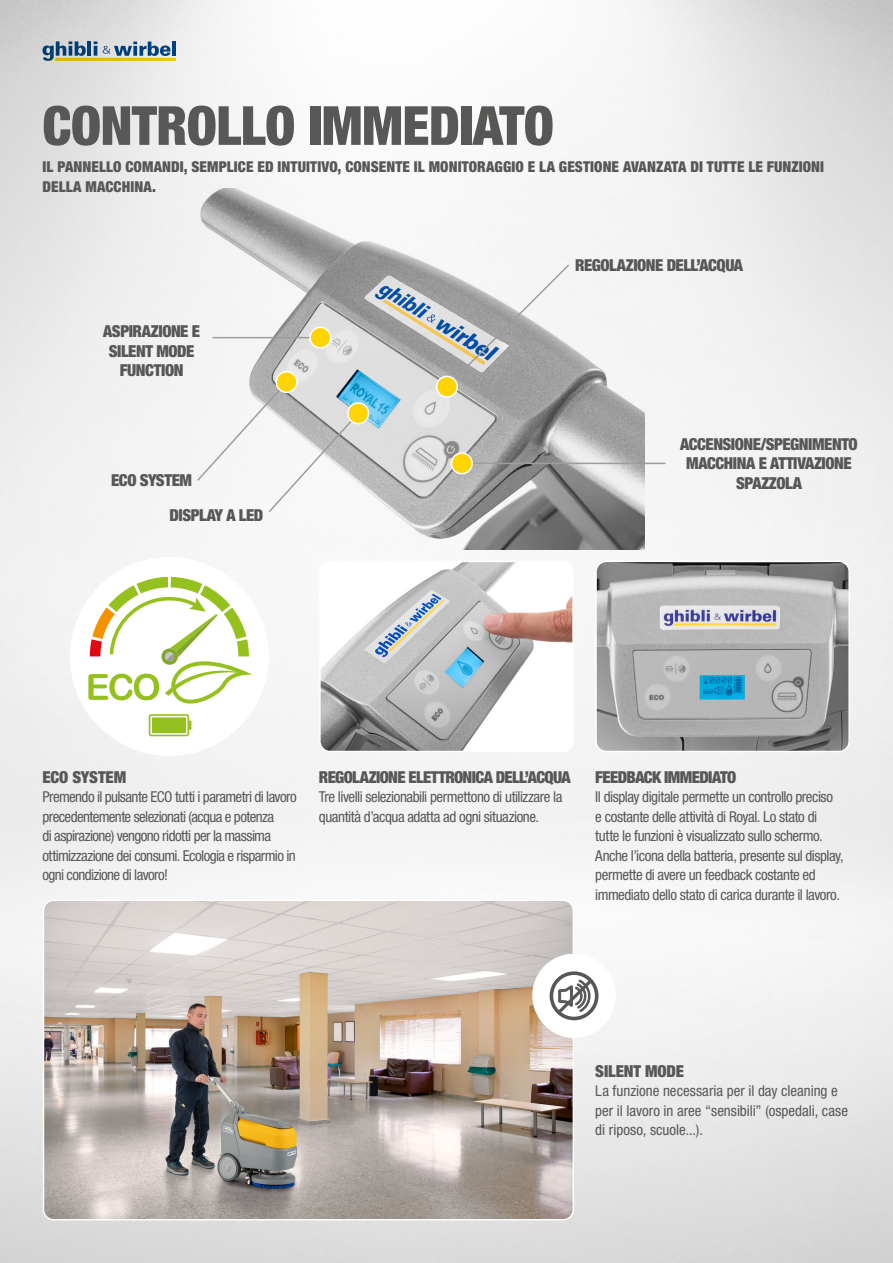
<style>
.page{position:relative;width:893px;height:1263px;background:#fff}
.page>*{position:absolute;margin:0;border:0;box-sizing:border-box;transform-origin:0 0}
._1-TitoloMacchina{font:900 condensed 54px "Helvetica Neue LT Std";letter-spacing:-.01em;color:#575756}
.TITOLO_TESTO_3{font:900 condensed 16.5px/19.5px "Helvetica Neue LT Std";letter-spacing:-.03em;color:#575756;text-align:center}
._4-Testo_descrizione{font:900 condensed 16.5px "Helvetica Neue LT Std";letter-spacing:-.04em;color:#575756}
._4-Testo_descrizione-2{font:900 condensed 16.5px "Helvetica Neue LT Std";letter-spacing:-.01em;color:#575756}
.TITOLO_TESTO_3-2{font:900 condensed 16.5px "Helvetica Neue LT Std";letter-spacing:-.005em;color:#575756}
._4-Testo_descrizione-3{font:condensed 15px/19.5px "Helvetica Neue LT Std";letter-spacing:-.03em;color:#575756}
.TITOLO_TESTO_3-3{font:900 condensed 15px "Helvetica Neue LT Std";letter-spacing:.005em;color:#575756}
._4-Testo_descrizione-4{font:condensed 15px/19.5px "Helvetica Neue LT Std";color:#575756}
</style>
<div class="page">
<img style="left:0;top:0;width:893px;height:1263px">
<img style="left:113px;top:188px;width:531px;height:361px">
<svg style="left:433px;top:263px;width:138px;height:137px"></svg>
<svg style="left:196px;top:368px;width:176px;height:146px"></svg>
<hr style="left:467px;top:463px;width:198px;height:1px;background:#9d9d9c">
<div style="left:451px;top:453px;width:21px;height:21px;background:#ffd407;border-radius:50%"></div>
<div style="left:451px;top:452px;width:22px;height:22px;border:2px solid #fff;border-radius:50%"></div>
<hr style="left:213px;top:337px;width:102px;height:1px;background:#9d9d9c">
<div style="left:310px;top:327px;width:21px;height:21px;background:#ffd407;border-radius:50%"></div>
<div style="left:309px;top:327px;width:22px;height:22px;border:2px solid #fff;border-radius:50%"></div>
<img style="left:44px;top:900px;width:529px;height:320px">
<img style="left:320px;top:561px;width:253px;height:190px">
<div style="left:319px;top:561px;width:255px;height:191px;border:1px solid #fff;border-radius:10px"></div>
<img style="left:596px;top:561px;width:253px;height:190px">
<div style="left:595px;top:561px;width:255px;height:191px;border:1px solid #fff;border-radius:10px"></div>
<div style="left:71px;top:558px;width:197px;height:197px;background:#fff;border-radius:50%"></div>
<div style="left:152px;top:717px;width:34px;height:16px;background:#95c11f"></div>
<svg style="left:189px;top:721px;width:2px;height:9px"></svg>
<div style="left:149px;top:714px;width:40px;height:22px;border:2px solid #95c11f;border-radius:2px"></div>
<svg style="left:88px;top:577px;width:164px;height:126px"></svg>
<svg style="left:532px;top:954px;width:84px;height:84px"></svg>
<svg style="left:43px;top:41px;width:133px;height:20px;background:#92a29c"></svg>
<p class="_1-TitoloMacchina" style="left:43px;top:92px;width:513px">CONTROLLO IMMEDIATO</p>
<p class="TITOLO_TESTO_3-3" style="left:43px;top:158px;width:783px">IL PANNELLO COMANDI, SEMPLICE ED INTUITIVO, CONSENTE IL MONITORAGGIO E LA GESTIONE AVANZATA DI TUTTE LE FUNZIONI</p>
<p class="TITOLO_TESTO_3-3" style="left:43px;top:177px;width:115px">DELLA MACCHINA.</p>
<p class="TITOLO_TESTO_3" style="left:103px;top:321px;width:98px">ASPIRAZIONE E<br>SILENT MODE</p>
<p class="TITOLO_TESTO_3" style="left:120px;top:360px;width:65px">FUNCTION</p>
<p class="TITOLO_TESTO_3" style="left:575px;top:255px;width:170px">REGOLAZIONE DELL’ACQUA</p>
<p class="TITOLO_TESTO_3" style="left:680px;top:434px;width:179px">ACCENSIONE/SPEGNIMENTO<br>MACCHINA E ATTIVAZIONE</p>
<p class="TITOLO_TESTO_3" style="left:111px;top:470px;width:82px">ECO SYSTEM</p>
<p class="TITOLO_TESTO_3" style="left:736px;top:473px;width:67px">SPAZZOLA</p>
<p class="TITOLO_TESTO_3" style="left:170px;top:505px;width:95px">DISPLAY A LED</p>
<p class="TITOLO_TESTO_3-2" style="left:43px;top:766px;width:85px">ECO SYSTEM</p>
<p class="_4-Testo_descrizione-3" style="left:43px;top:787px;width:256px">Premendo il pulsante ECO tutti i parametri di lavoro precedentemente selezionati (acqua e potenza<br>di aspirazione) vengono ridotti per la massima ottimizzazione dei consumi. Ecologia e risparmio in ogni condizione di lavoro!</p>
<p class="_4-Testo_descrizione" style="left:319px;top:766px;width:253px">REGOLAZIONE ELETTRONICA DELL’ACQUA</p>
<p class="_4-Testo_descrizione-3" style="left:319px;top:787px;width:245px">Tre livelli selezionabili permettono di utilizzare la quantità d’acqua adatta ad ogni situazione.</p>
<p class="_4-Testo_descrizione" style="left:595px;top:766px;width:143px">FEEDBACK IMMEDIATO</p>
<p class="_4-Testo_descrizione-3" style="left:595px;top:787px;width:250px">Il display digitale permette un controllo preciso<br>e costante delle attività di Royal. Lo stato di tutte le funzioni è visualizzato sullo schermo.<br>Anche l’icona della batteria, presente sul display, permette di avere un feedback costante ed immediato dello stato di carica durante il lavoro.</p>
<p class="_4-Testo_descrizione-2" style="left:595px;top:1061px;width:90px">SILENT MODE</p>
<p class="_4-Testo_descrizione-4" style="left:595px;top:1081px;width:254px">La funzione necessaria per il day cleaning e per il lavoro in aree “sensibili” (ospedali, case di riposo, scuole...).</p>
</div>
